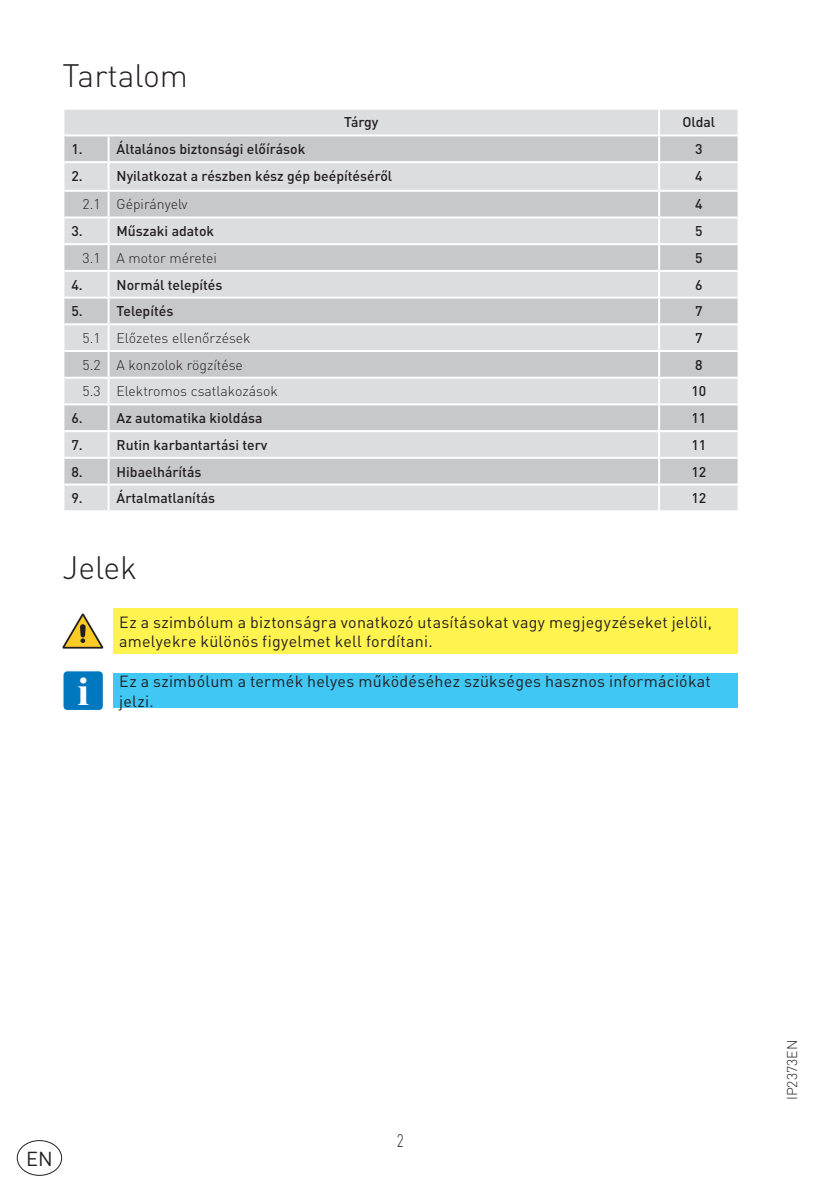
<style>
.page{position:relative;width:840px;height:1191px;background:#fff}
.page>*{position:absolute;margin:0;border:0;box-sizing:border-box;transform-origin:0 0}
.t1{font:700 40.8px "Times New Roman";color:#fff}
.t2{font:300 32px "DIN Pro";color:#231f20}
.t3{font:20px "DIN Pro";color:#231f20}
.t4{font:300 18px "DIN Pro";color:#231f20;scale:.75 1}
.t5{font:16px/19.2px "DIN Pro";letter-spacing:.015em;color:#231f20}
.t6{font:500 14px "DIN Pro";color:#231f20}
.t7{font:300 14px "DIN Pro";color:#231f20}
</style>
<div class="page">
<div style="left:17px;top:1140px;width:45px;height:35px;border:1px solid #231f20;border-radius:50%"></div>
<div style="left:64px;top:110px;width:673px;height:400px;background:#dcdddf"></div>
<svg style="left:64px;top:136px;width:673px;height:347px;background:#d1d2d4"></svg>
<hr style="left:657px;top:110px;width:2px;height:24px;background:#fff">
<hr style="left:64px;top:134px;width:44px;height:2px;background:#fff">
<hr style="left:108px;top:134px;width:550px;height:2px;background:#fff">
<hr style="left:107px;top:136px;width:2px;height:25px;background:#fff">
<hr style="left:658px;top:134px;width:79px;height:2px;background:#fff">
<hr style="left:657px;top:136px;width:2px;height:25px;background:#fff">
<hr style="left:64px;top:161px;width:44px;height:2px;background:#fff">
<hr style="left:108px;top:161px;width:550px;height:2px;background:#fff">
<hr style="left:107px;top:163px;width:2px;height:27px;background:#fff">
<hr style="left:658px;top:161px;width:79px;height:2px;background:#fff">
<hr style="left:657px;top:163px;width:2px;height:27px;background:#fff">
<hr style="left:64px;top:190px;width:44px;height:2px;background:#fff">
<hr style="left:108px;top:190px;width:550px;height:2px;background:#fff">
<hr style="left:107px;top:192px;width:2px;height:24px;background:#fff">
<hr style="left:658px;top:190px;width:79px;height:2px;background:#fff">
<hr style="left:657px;top:192px;width:2px;height:24px;background:#fff">
<hr style="left:64px;top:216px;width:44px;height:2px;background:#fff">
<hr style="left:108px;top:216px;width:550px;height:2px;background:#fff">
<hr style="left:107px;top:218px;width:2px;height:25px;background:#fff">
<hr style="left:658px;top:216px;width:79px;height:2px;background:#fff">
<hr style="left:657px;top:218px;width:2px;height:25px;background:#fff">
<hr style="left:64px;top:243px;width:44px;height:2px;background:#fff">
<hr style="left:108px;top:243px;width:550px;height:2px;background:#fff">
<hr style="left:107px;top:245px;width:2px;height:25px;background:#fff">
<hr style="left:658px;top:243px;width:79px;height:2px;background:#fff">
<hr style="left:657px;top:245px;width:2px;height:25px;background:#fff">
<hr style="left:64px;top:270px;width:44px;height:2px;background:#fff">
<hr style="left:108px;top:270px;width:550px;height:2px;background:#fff">
<hr style="left:107px;top:272px;width:2px;height:24px;background:#fff">
<hr style="left:658px;top:270px;width:79px;height:2px;background:#fff">
<hr style="left:657px;top:272px;width:2px;height:24px;background:#fff">
<hr style="left:64px;top:296px;width:44px;height:2px;background:#fff">
<hr style="left:108px;top:296px;width:550px;height:2px;background:#fff">
<hr style="left:107px;top:298px;width:2px;height:25px;background:#fff">
<hr style="left:658px;top:296px;width:79px;height:2px;background:#fff">
<hr style="left:657px;top:298px;width:2px;height:25px;background:#fff">
<hr style="left:64px;top:323px;width:44px;height:2px;background:#fff">
<hr style="left:108px;top:323px;width:550px;height:2px;background:#fff">
<hr style="left:107px;top:325px;width:2px;height:25px;background:#fff">
<hr style="left:658px;top:323px;width:79px;height:2px;background:#fff">
<hr style="left:657px;top:325px;width:2px;height:25px;background:#fff">
<hr style="left:64px;top:350px;width:44px;height:2px;background:#fff">
<hr style="left:108px;top:350px;width:550px;height:2px;background:#fff">
<hr style="left:107px;top:352px;width:2px;height:25px;background:#fff">
<hr style="left:658px;top:350px;width:79px;height:2px;background:#fff">
<hr style="left:657px;top:352px;width:2px;height:25px;background:#fff">
<hr style="left:64px;top:377px;width:44px;height:2px;background:#fff">
<hr style="left:108px;top:377px;width:550px;height:2px;background:#fff">
<hr style="left:107px;top:379px;width:2px;height:24px;background:#fff">
<hr style="left:658px;top:377px;width:79px;height:2px;background:#fff">
<hr style="left:657px;top:379px;width:2px;height:24px;background:#fff">
<hr style="left:64px;top:403px;width:44px;height:2px;background:#fff">
<hr style="left:108px;top:403px;width:550px;height:2px;background:#fff">
<hr style="left:107px;top:405px;width:2px;height:25px;background:#fff">
<hr style="left:658px;top:403px;width:79px;height:2px;background:#fff">
<hr style="left:657px;top:405px;width:2px;height:25px;background:#fff">
<hr style="left:64px;top:430px;width:44px;height:2px;background:#fff">
<hr style="left:108px;top:430px;width:550px;height:2px;background:#fff">
<hr style="left:107px;top:432px;width:2px;height:25px;background:#fff">
<hr style="left:658px;top:430px;width:79px;height:2px;background:#fff">
<hr style="left:657px;top:432px;width:2px;height:25px;background:#fff">
<hr style="left:64px;top:457px;width:44px;height:2px;background:#fff">
<hr style="left:108px;top:457px;width:550px;height:2px;background:#fff">
<hr style="left:107px;top:459px;width:2px;height:24px;background:#fff">
<hr style="left:658px;top:457px;width:79px;height:2px;background:#fff">
<hr style="left:657px;top:459px;width:2px;height:24px;background:#fff">
<hr style="left:64px;top:483px;width:44px;height:2px;background:#fff">
<hr style="left:108px;top:483px;width:550px;height:2px;background:#fff">
<hr style="left:107px;top:485px;width:2px;height:25px;background:#fff">
<hr style="left:658px;top:483px;width:79px;height:2px;background:#fff">
<hr style="left:657px;top:485px;width:2px;height:25px;background:#fff">
<svg style="left:62px;top:613px;width:41px;height:35px"></svg>
<div style="left:80px;top:624px;width:6px;height:13px;background:#231f20;border-radius:3px"></div>
<div style="left:63px;top:671px;width:40px;height:39px;background:#0078bf;border-radius:4px"></div>
<div style="left:62px;top:670px;width:42px;height:41px;border:1px solid #fff;border-radius:4px"></div>
<div style="left:113px;top:608px;width:624px;height:46px;background:#fff34f"></div>
<div style="left:113px;top:674px;width:624px;height:34px;background:#40c7f4"></div>
<h2 class="t2" style="left:62px;top:53px;width:127px">Tartalom</h2>
<p class="t6" style="left:344px;top:113px;width:36px">Tárgy</p>
<p class="t6" style="left:682px;top:113px;width:34px">Oldal</p>
<p class="t6" style="left:71px;top:140px;width:13px">1.</p>
<p class="t6" style="left:116px;top:140px;width:190px">Általános biztonsági előírások</p>
<p class="t6" style="left:694px;top:140px;width:9px">3</p>
<p class="t6" style="left:71px;top:166px;width:13px">2.</p>
<p class="t6" style="left:116px;top:166px;width:277px">Nyilatkozat a részben kész gép beépítéséről</p>
<p class="t6" style="left:694px;top:166px;width:9px">4</p>
<p class="t7" style="left:82px;top:195px;width:106px">2.1 Gépirányelv</p>
<p class="t6" style="left:694px;top:195px;width:9px">4</p>
<p class="t6" style="left:71px;top:222px;width:13px">3.</p>
<p class="t6" style="left:116px;top:222px;width:99px">Műszaki adatok</p>
<p class="t6" style="left:694px;top:222px;width:9px">5</p>
<p class="t7" style="left:82px;top:248px;width:136px">3.1 A motor méretei</p>
<p class="t6" style="left:694px;top:248px;width:9px">5</p>
<p class="t6" style="left:71px;top:275px;width:13px">4.</p>
<p class="t6" style="left:116px;top:275px;width:107px">Normál telepítés</p>
<p class="t6" style="left:694px;top:275px;width:9px">6</p>
<p class="t6" style="left:71px;top:302px;width:13px">5.</p>
<p class="t6" style="left:116px;top:302px;width:58px">Telepítés</p>
<p class="t6" style="left:694px;top:302px;width:9px">7</p>
<p class="t7" style="left:82px;top:328px;width:170px">5.1 Előzetes ellenőrzések</p>
<p class="t6" style="left:694px;top:328px;width:9px">7</p>
<p class="t7" style="left:82px;top:355px;width:162px">5.2 A konzolok rögzítése</p>
<p class="t6" style="left:694px;top:355px;width:9px">8</p>
<p class="t7" style="left:82px;top:382px;width:197px">5.3 Elektromos csatlakozások</p>
<p class="t6" style="left:691px;top:382px;width:16px">10</p>
<p class="t6" style="left:71px;top:408px;width:13px">6.</p>
<p class="t6" style="left:116px;top:408px;width:147px">Az automatika kioldása</p>
<p class="t6" style="left:691px;top:408px;width:16px">11</p>
<p class="t6" style="left:71px;top:435px;width:13px">7.</p>
<p class="t6" style="left:116px;top:435px;width:152px">Rutin karbantartási terv</p>
<p class="t6" style="left:691px;top:435px;width:16px">11</p>
<p class="t6" style="left:71px;top:462px;width:13px">8.</p>
<p class="t6" style="left:116px;top:462px;width:86px">Hibaelhárítás</p>
<p class="t6" style="left:691px;top:462px;width:16px">12</p>
<p class="t6" style="left:71px;top:489px;width:13px">9.</p>
<p class="t6" style="left:116px;top:489px;width:100px">Ártalmatlanítás</p>
<p class="t6" style="left:691px;top:489px;width:16px">12</p>
<h2 class="t2" style="left:62px;top:546px;width:76px">Jelek</h2>
<h1 class="t1" style="left:77px;top:662px;width:13px">i</h1>
<p class="t5" style="left:119px;top:611px;width:594px">Ez a szimbólum a biztonságra vonatkozó utasításokat vagy megjegyzéseket jelöli, amelyekre különös figyelmet kell fordítani.</p>
<p class="t5" style="left:119px;top:671px;width:593px">Ez a szimbólum a termék helyes működéséhez szükséges hasznos információkat jelzi.</p>
<h3 class="t3" style="left:26px;top:1144px;width:28px">EN</h3>
<p class="t4" style="left:396px;top:1128px;width:11px">2</p>
<p class="t7" style="left:782px;top:1100px;width:62px;rotate:-90deg">IP2373EN</p>
</div>
